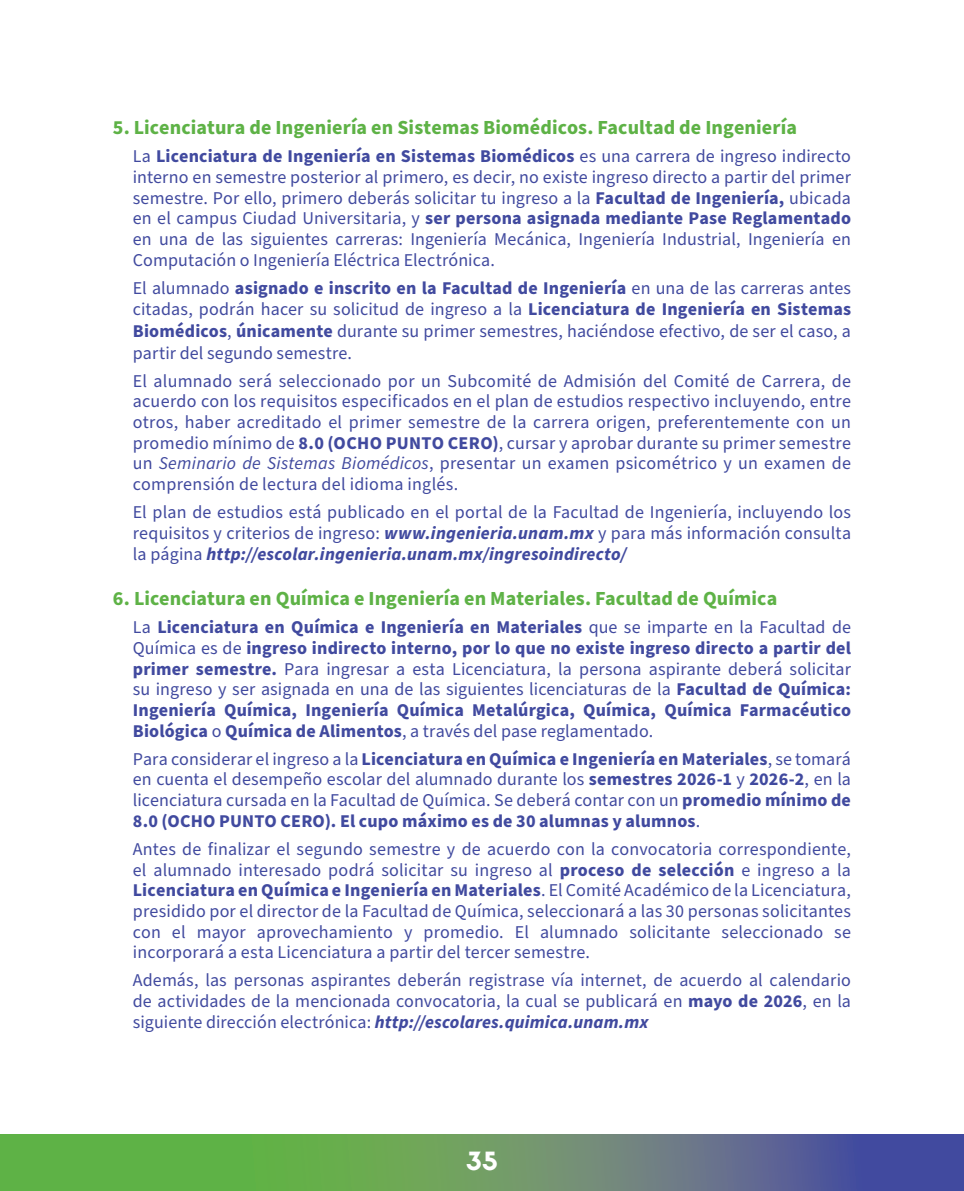
<style>
.page{position:relative;width:964px;height:1191px;background:#fff}
.page>*{position:absolute;margin:0;border:0;box-sizing:border-box;transform-origin:0 0}
.t1{font:700 26px "Edge Display";color:#fff}
.t2{font:700 20px "Source Sans Pro";letter-spacing:.005em;color:#5eb246}
.t3{font:18px/20.6px "Source Sans Pro";letter-spacing:.01em;color:#414a9f;text-align:justify}
.t4{font:700 18px/20.8px "Source Sans Pro";letter-spacing:.01em;color:#414a9f;text-align:justify}
.s1{font-weight:700}
.s2{font-style:italic}
.s3{font-weight:700;font-style:italic}
.s4{font-weight:400}
</style>
<div class="page">
<svg style="left:0;top:1134px;width:964px;height:57px;background:#618f6b"></svg>
<p class="t2" style="left:113px;top:114px;width:685px">5. Licenciatura de Ingeniería en Sistemas Biomédicos. Facultad de Ingeniería</p>
<p class="t3" style="left:133px;top:146px;width:720px">La <span class="s1">Licenciatura de Ingeniería en Sistemas Biomédicos</span> es una carrera de ingreso indirecto interno en semestre posterior al primero, es decir, no existe ingreso directo a partir del primer semestre. Por ello, primero deberás solicitar tu ingreso a la <span class="s1">Facultad de Ingeniería,</span> ubicada en el campus Ciudad Universitaria, y <span class="s1">ser persona asignada mediante Pase Reglamentado </span>en una de las siguientes carreras: Ingeniería Mecánica, Ingeniería Industrial, Ingeniería en Computación o Ingeniería Eléctrica Electrónica.</p>
<p class="t3" style="left:133px;top:277px;width:720px;line-height:21.6px">El alumnado <span class="s1">asignado e inscrito en la Facultad de Ingeniería</span> en una de las carreras antes citadas, podrán hacer su solicitud de ingreso a la <span class="s1">Licenciatura de Ingeniería en Sistemas Biomédicos</span>, <span class="s1">únicamente</span> durante su primer semestres, haciéndose efectivo, de ser el caso, a partir del segundo semestre.</p>
<p class="t3" style="left:133px;top:371px;width:720px">El alumnado será seleccionado por un Subcomité de Admisión del Comité de Carrera, de acuerdo con los requisitos especificados en el plan de estudios respectivo incluyendo, entre otros, haber acreditado el primer semestre de la carrera origen, preferentemente con un promedio mínimo de <span class="s1">8.0 (OCHO PUNTO CERO)</span>, cursar y aprobar durante su primer semestre un <span class="s2">Seminario de Sistemas Biomédicos</span>, presentar un examen psicométrico y un examen de comprensión de lectura del idioma inglés.</p>
<p class="t3" style="left:133px;top:502px;width:720px">El plan de estudios está publicado en el portal de la Facultad de Ingeniería, incluyendo los requisitos y criterios de ingreso: <span class="s3">www.ingenieria.unam.mx</span> y para más información consulta la página <span class="s3">http://escolar.ingenieria.unam.mx/ingresoindirecto/</span></p>
<p class="t2" style="left:113px;top:585px;width:666px">6. Licenciatura en Química e Ingeniería en Materiales. Facultad de Química</p>
<p class="t4" style="left:133px;top:617px;width:720px"><span class="s4">La</span> Licenciatura en Química e Ingeniería en Materiales <span class="s4">que se imparte en la Facultad de Química es de</span> ingreso indirecto interno, por lo que no existe ingreso directo a partir del primer semestre. <span class="s4">Para ingresar a esta Licenciatura, la persona aspirante deberá solicitar su ingreso y ser asignada en una de las siguientes licenciaturas de la</span> Facultad de Química:<br>Ingeniería Química, Ingeniería Química Metalúrgica, Química, Química Farmacéutico Biológica <span class="s4">o</span> Química de Alimentos<span class="s4">, a través del pase reglamentado.</span></p>
<p class="t3" style="left:133px;top:749px;width:720px">Para considerar el ingreso a la <span class="s1">Licenciatura en Química e Ingeniería en Materiales</span>, se tomará en cuenta el desempeño escolar del alumnado durante los <span class="s1">semestres 2026-1</span> y <span class="s1">2026-2</span>, en la licenciatura cursada en la Facultad de Química. Se deberá contar con un <span class="s1">promedio mínimo de 8.0 (OCHO PUNTO CERO). El cupo máximo es de 30 alumnas y alumnos</span>.</p>
<p class="t3" style="left:133px;top:839px;width:720px">Antes de finalizar el segundo semestre y de acuerdo con la convocatoria correspondiente, el alumnado interesado podrá solicitar su ingreso al <span class="s1">proceso de selección</span> e ingreso a la <span class="s1">Licenciatura en Química e Ingeniería en Materiales</span>. El Comité Académico de la Licenciatura, presidido por el director de la Facultad de Química, seleccionará a las 30 personas solicitantes con el mayor aprovechamiento y promedio. El alumnado solicitante seleccionado se incorporará a esta Licenciatura a partir del tercer semestre.</p>
<p class="t3" style="left:133px;top:970px;width:720px">Además, las personas aspirantes deberán registrase vía internet, de acuerdo al calendario de actividades de la mencionada convocatoria, la cual se publicará en <span class="s1">mayo de 2026</span>, en la siguiente dirección electrónica: <span class="s3">http://escolares.quimica.unam.mx</span></p>
<h1 class="t1" style="left:466px;top:1144px;width:33px">35</h1>
</div>
